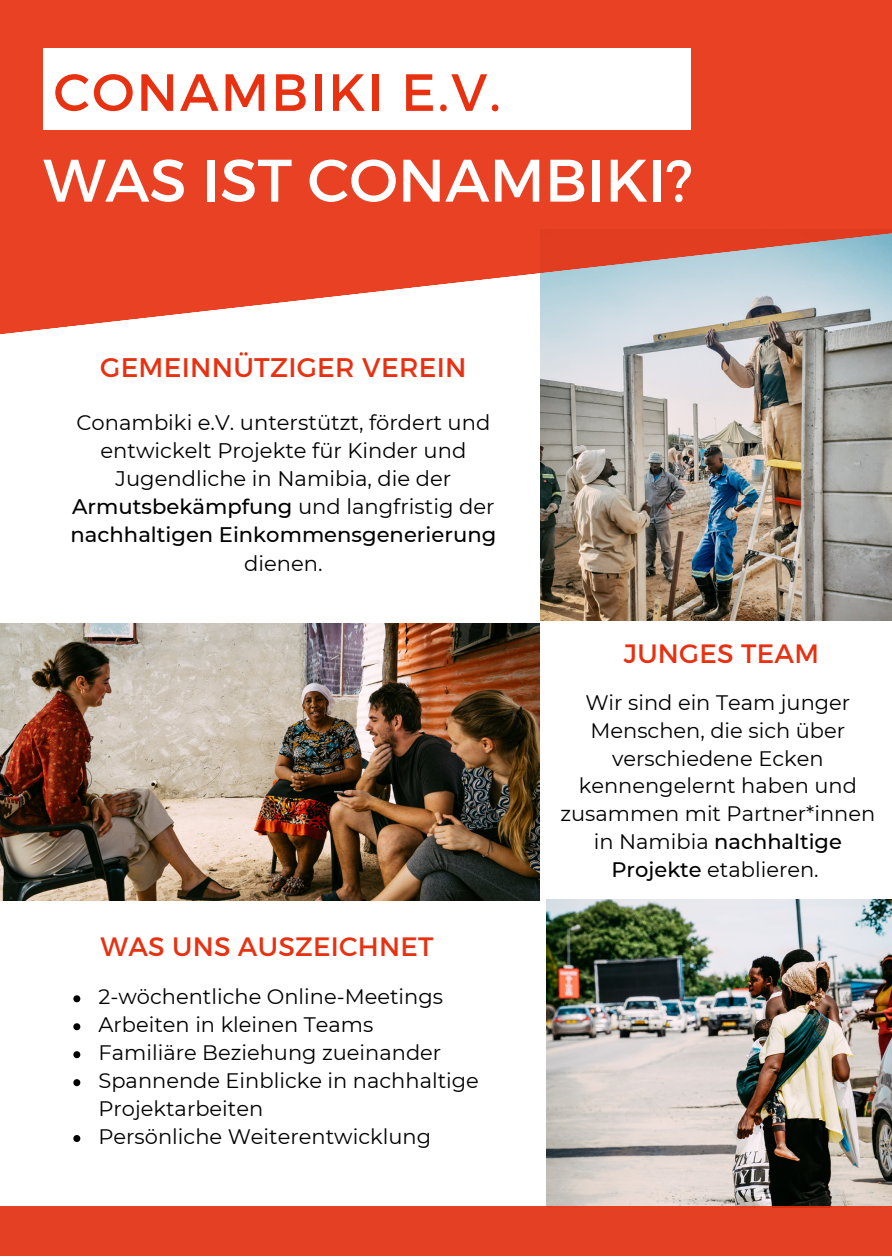
<style>
.page{position:relative;width:892px;height:1258px;background:#fff}
.page>*{position:absolute;margin:0;border:0;box-sizing:border-box;transform-origin:0 0}
.t1{font:60px "Montserrat";color:#fff}
.t2{font:52.2px "Montserrat";letter-spacing:.04em;color:#e73111}
.t3{font:27px "Montserrat";letter-spacing:.01em;color:#e73111}
.t4{font:26.7px "Montserrat";letter-spacing:.01em;color:#e73111}
.t5{font:21px/27.9px "Montserrat";color:#000;text-align:center}
.s1{font-weight:500}
</style>
<div class="page">
<img style="left:540px;top:344px;width:351px;height:277px">
<svg style="left:0;top:0;width:891px;height:344px;background:#e3634d"></svg>
<img style="left:0;top:624px;width:539px;height:276px">
<div style="left:43px;top:49px;width:647px;height:81px;background:#fff"></div>
<img style="left:547px;top:899px;width:344px;height:307px">
<svg style="left:73px;top:995px;width:7px;height:7px"></svg>
<svg style="left:73px;top:1023px;width:7px;height:7px"></svg>
<svg style="left:73px;top:1051px;width:7px;height:7px"></svg>
<svg style="left:73px;top:1079px;width:7px;height:7px"></svg>
<svg style="left:73px;top:1135px;width:7px;height:7px"></svg>
<div style="left:0;top:1206px;width:891px;height:49px;background:#e44024"></div>
<p class="t2" style="left:54px;top:58px;width:448px">CONAMBIKI E.V.</p>
<p class="t1" style="left:43px;top:141px;width:651px">WAS IST CONAMBIKI?</p>
<p class="t3" style="left:100px;top:349px;width:368px">GEMEINNÜTZIGER VEREIN</p>
<p class="t5" style="left:71px;top:408px;width:427px">Conambiki e.V. unterstützt, fördert und entwickelt Projekte für Kinder und<br>Jugendliche in Namibia, die der<br><span class="s1">Armutsbekämpfung</span> und langfristig der <span class="s1">nachhaltigen Einkommensgenerierung </span>dienen.</p>
<p class="t4" style="left:100px;top:929px;width:334px">WAS UNS AUSZEICHNET</p>
<p class="t5" style="left:98px;top:982px;width:346px">2-wöchentliche Online-Meetings</p>
<p class="t5" style="left:98px;top:1010px;width:276px">Arbeiten in kleinen Teams</p>
<p class="t5" style="left:98px;top:1038px;width:344px">Familiäre Beziehung zueinander</p>
<p class="t5" style="left:98px;top:1066px;width:382px;text-align:left">Spannende Einblicke in nachhaltige<br>Projektarbeiten</p>
<p class="t5" style="left:98px;top:1122px;width:334px">Persönliche Weiterentwicklung</p>
<p class="t4" style="left:623px;top:636px;width:196px">JUNGES TEAM</p>
<p class="t5" style="left:560px;top:688px;width:316px">Wir sind ein Team junger<br>Menschen, die sich über verschiedene Ecken kennengelernt haben und zusammen mit Partner*innen in Namibia <span class="s1">nachhaltige<br>Projekte</span> etablieren.</p>
</div>
